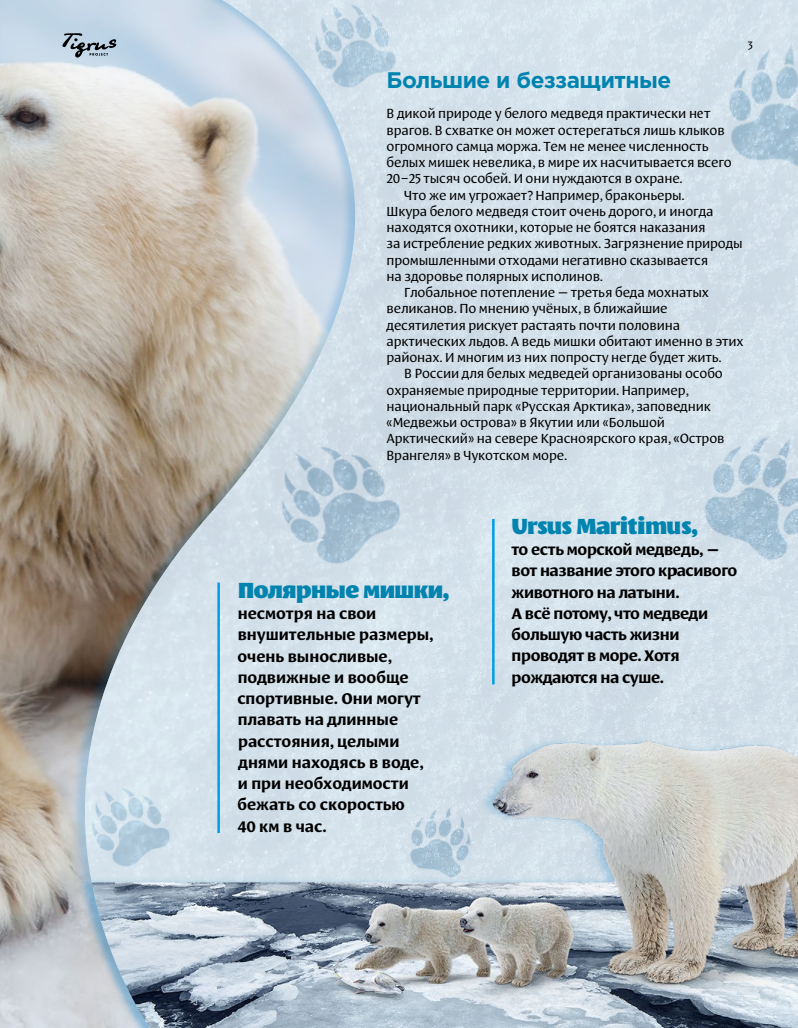
<style>
.page{position:relative;width:798px;height:1028px;background:#fff}
.page>*{position:absolute;margin:0;border:0;box-sizing:border-box;transform-origin:0 0}
.t1{font:900 25px "Leksa Sans";letter-spacing:-.02em;color:#0084af}
.t2{font:700 22.5px "Gotham Pro";letter-spacing:-.02em;color:#0084af}
.t3{font:700 17.5px/21.2px "Leksa Sans";color:#000}
.t4{font:700 17.5px/21.2px "Leksa Sans";letter-spacing:-.02em;color:#000}
.t5{font:15px "Leksa Sans";letter-spacing:-.01em;color:#000}
.t6{font:12.5px "Leksa Sans";color:#000}
</style>
<div class="page">
<svg style="left:0;top:0;width:84px;height:1028px"></svg>
<img style="left:84px;top:0;width:713px;height:658px">
<img style="left:56px;top:658px;width:741px;height:370px">
<hr style="left:492px;top:519px;width:2px;height:165px;background:#009fe3">
<img style="left:255px;top:418px;width:164px;height:164px">
<img style="left:675px;top:407px;width:122px;height:177px">
<img style="left:303px;top:0;width:102px;height:95px">
<img style="left:700px;top:25px;width:97px;height:161px">
<img style="left:77px;top:772px;width:104px;height:104px">
<img style="left:393px;top:794px;width:97px;height:96px">
<hr style="left:217px;top:582px;width:3px;height:251px;background:#009fe3">
<svg style="left:62px;top:33px;width:54px;height:25px"></svg>
<p class="t6" style="left:747px;top:38px;width:7px">3</p>
<h2 class="t2" style="left:386px;top:67px;width:286px">Большие и беззащитные</h2>
<p class="t5" style="left:386px;top:104px;width:325px">В дикой природе у белого медведя практически нет</p>
<p class="t5" style="left:386px;top:121px;width:339px">врагов. В схватке он может остерегаться лишь клыков</p>
<p class="t5" style="left:386px;top:137px;width:323px">огромного самца моржа. Тем не менее численность</p>
<p class="t5" style="left:386px;top:153px;width:346px">белых мишек невелика, в мире их насчитывается всего</p>
<p class="t5" style="left:386px;top:169px;width:297px">20–25 тысяч особей. И они нуждаются в охране.</p>
<p class="t5" style="left:404px;top:186px;width:282px">Что же им угрожает? Например, браконьеры.</p>
<p class="t5" style="left:386px;top:202px;width:328px">Шкура белого медведя стоит очень дорого, и иногда</p>
<p class="t5" style="left:386px;top:218px;width:320px">находятся охотники, которые не боятся наказания</p>
<p class="t5" style="left:386px;top:234px;width:357px">за истребление редких животных. Загрязнение природы</p>
<p class="t5" style="left:386px;top:251px;width:323px">промышленными отходами негативно сказывается</p>
<p class="t5" style="left:386px;top:267px;width:218px">на здоровье полярных исполинов.</p>
<p class="t5" style="left:404px;top:283px;width:306px">Глобальное потепление—третья беда мохнатых</p>
<p class="t5" style="left:386px;top:299px;width:282px">великанов. По мнению учёных, в ближайшие</p>
<p class="t5" style="left:386px;top:316px;width:295px">десятилетия рискует растаять почти половина</p>
<p class="t5" style="left:386px;top:332px;width:358px">арктических льдов. А ведь мишки обитают именно в этих</p>
<p class="t5" style="left:386px;top:348px;width:336px">районах. И многим из них попросту негде будет жить.</p>
<p class="t5" style="left:404px;top:364px;width:320px">В России для белых медведей организованы особо</p>
<p class="t5" style="left:386px;top:381px;width:303px">охраняемые природные территории. Например,</p>
<p class="t5" style="left:386px;top:397px;width:326px">национальный парк «Русская Арктика», заповедник</p>
<p class="t5" style="left:386px;top:413px;width:280px">«Медвежьи острова» в Якутии или «Большой</p>
<p class="t5" style="left:386px;top:429px;width:339px">Арктический» на севере Красноярского края, «Остров</p>
<p class="t5" style="left:386px;top:446px;width:182px">Врангеля» в Чукотском море.</p>
<h1 class="t1" style="left:238px;top:573px;width:212px">Полярные мишки,</h1>
<p class="t3" style="left:237px;top:602px;width:197px">несмотря на свои внушительные размеры, очень выносливые, подвижные и вообще спортивные. Они могут плавать на длинные расстояния, целыми днями находясь в воде, и при необходимости бежать со скоростью<br>40 км в час.</p>
<h1 class="t1" style="left:511px;top:509px;width:187px">Ursus Maritimus,</h1>
<p class="t4" style="left:511px;top:539px;width:227px">то есть морской медведь, — вот название этого красивого животного на латыни.<br>А всё потому, что медведи большую часть жизни проводят в море. Хотя рождаются на суше.</p>
</div>
